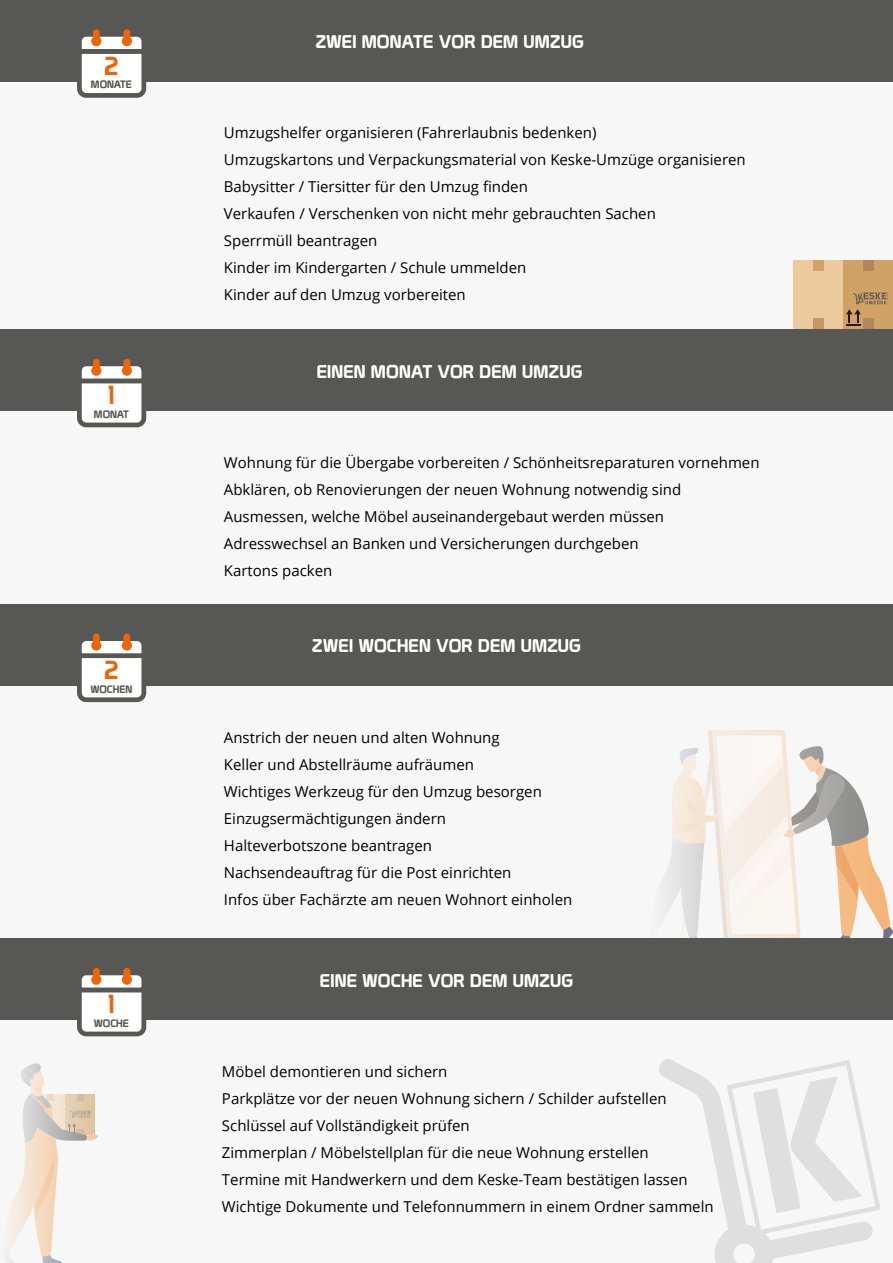
<style>
.page{position:relative;width:893px;height:1263px;background:#f7f7f7}
.page>*{position:absolute;margin:0;border:0;box-sizing:border-box;transform-origin:0 0}
.t1{font:25.5px "Prototype";color:#ec6608}
.t2{font:18px "Prototype";letter-spacing:.005em;color:#fff}
.t3{font:15px/27px "Open Sans";color:#000}
.t4{font:10.5px "Prototype";color:#575756}
</style>
<div class="page">
<svg style="left:665px;top:730px;width:228px;height:208px"></svg>
<svg style="left:8px;top:1063px;width:90px;height:200px"></svg>
<div style="left:843px;top:260px;width:50px;height:69px;background:#d0a265"></div>
<div style="left:793px;top:260px;width:50px;height:69px;background:#ebcb9d"></div>
<div style="left:813px;top:318px;width:10px;height:11px;background:#c59762"></div>
<div style="left:813px;top:260px;width:10px;height:11px;background:#d0a265"></div>
<div style="left:863px;top:260px;width:10px;height:11px;background:#b4875b"></div>
<div style="left:863px;top:318px;width:10px;height:11px;background:#b4875b"></div>
<svg style="left:846px;top:292px;width:41px;height:34px"></svg>
<div style="left:0;top:0;width:893px;height:82px;background:#575756"></div>
<svg style="left:77px;top:29px;width:70px;height:69px"></svg>
<div style="left:0;top:329px;width:893px;height:82px;background:#575756"></div>
<svg style="left:77px;top:358px;width:70px;height:70px"></svg>
<div style="left:0;top:604px;width:893px;height:82px;background:#575756"></div>
<svg style="left:77px;top:633px;width:70px;height:70px"></svg>
<div style="left:0;top:938px;width:893px;height:82px;background:#575756"></div>
<svg style="left:77px;top:967px;width:70px;height:70px"></svg>
<h1 class="t1" style="left:104px;top:50px;width:16px">2</h1>
<p class="t4" style="left:91px;top:78px;width:43px">MONATE</p>
<h1 class="t1" style="left:108px;top:380px;width:8px">1</h1>
<p class="t4" style="left:94px;top:408px;width:36px">MONAT</p>
<h1 class="t1" style="left:104px;top:655px;width:16px">2</h1>
<p class="t4" style="left:91px;top:682px;width:43px">WOCHEN</p>
<h1 class="t1" style="left:108px;top:989px;width:8px">1</h1>
<p class="t4" style="left:94px;top:1017px;width:36px">WOCHE</p>
<p class="t2" style="left:315px;top:31px;width:270px">ZWEI MONATE VOR DEM UMZUG</p>
<p class="t3" style="left:224px;top:119px;width:523px">Umzugshelfer organisieren (Fahrerlaubnis bedenken)<br>Umzugskartons und Verpackungsmaterial von Keske-Umzüge organisieren Babysitter / Tiersitter für den Umzug finden<br>Verkaufen / Verschenken von nicht mehr gebrauchten Sachen<br>Sperrmüll beantragen<br>Kinder im Kindergarten / Schule ummelden<br>Kinder auf den Umzug vorbereiten</p>
<p class="t2" style="left:317px;top:360px;width:267px">EINEN MONAT VOR DEM UMZUG</p>
<p class="t3" style="left:224px;top:448px;width:537px">Wohnung für die Übergabe vorbereiten / Schönheitsreparaturen vornehmen Abklären, ob Renovierungen der neuen Wohnung notwendig sind Ausmessen, welche Möbel auseinandergebaut werden müssen Adresswechsel an Banken und Versicherungen durchgeben<br>Kartons packen</p>
<p class="t2" style="left:312px;top:635px;width:270px">ZWEI WOCHEN VOR DEM UMZUG</p>
<p class="t3" style="left:224px;top:723px;width:350px">Anstrich der neuen und alten Wohnung<br>Keller und Abstellräume aufräumen<br>Wichtiges Werkzeug für den Umzug besorgen Einzugsermächtigungen ändern Halteverbotszone beantragen<br>Nachsendeauftrag für die Post einrichten<br>Infos über Fachärzte am neuen Wohnort einholen</p>
<p class="t2" style="left:320px;top:969px;width:255px">EINE WOCHE VOR DEM UMZUG</p>
<p class="t3" style="left:222px;top:1057px;width:493px">Möbel demontieren und sichern<br>Parkplätze vor der neuen Wohnung sichern / Schilder aufstellen Schlüssel auf Vollständigkeit prüfen<br>Zimmerplan / Möbelstellplan für die neue Wohnung erstellen<br>Termine mit Handwerkern und dem Keske-Team bestätigen lassen Wichtige Dokumente und Telefonnummern in einem Ordner sammeln</p>
</div>
